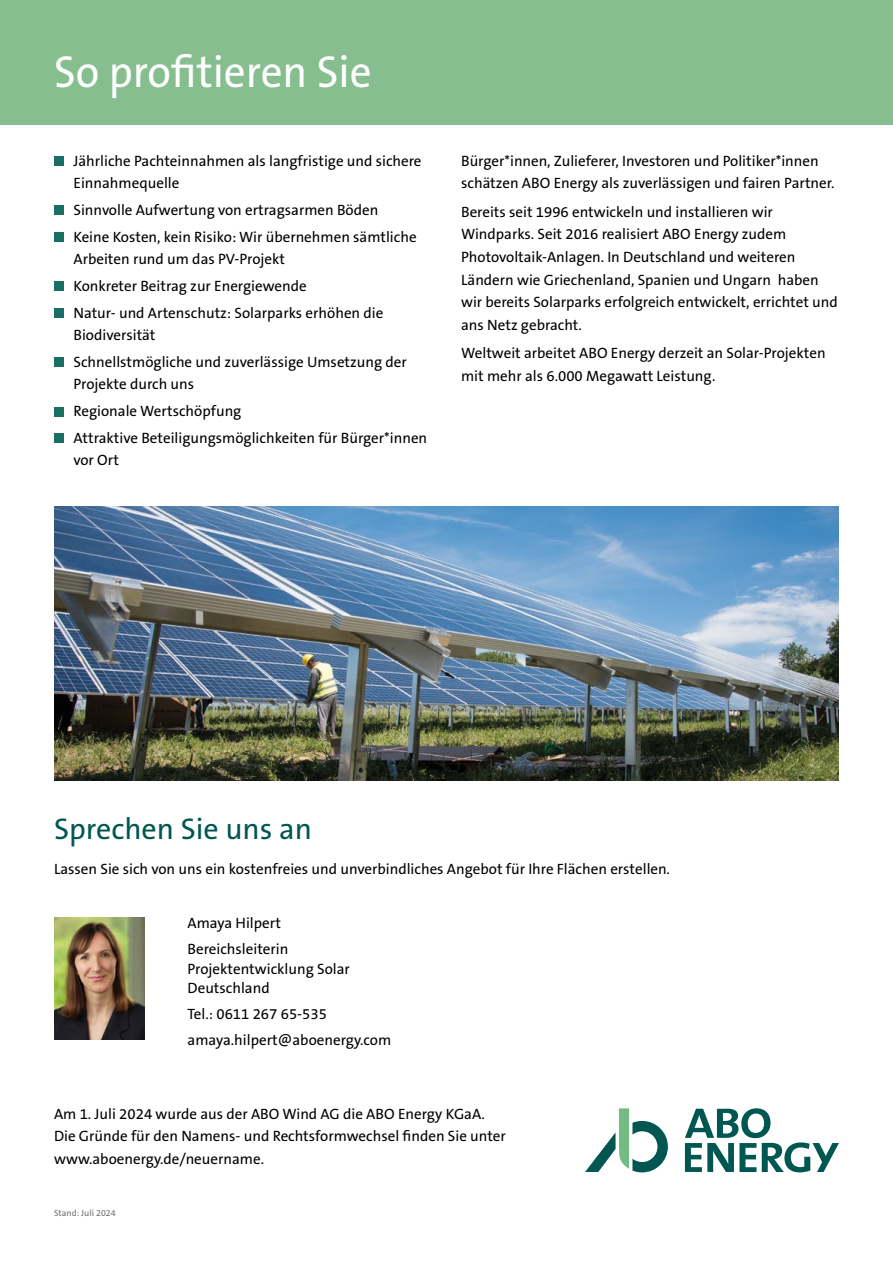
<style>
.page{position:relative;width:893px;height:1263px;background:#fff}
.page>*{position:absolute;margin:0;border:0;box-sizing:border-box;transform-origin:0 0}
.t1{font:45px "The Sans B W5 Plain";color:#fff;scale:.96 1}
.t2{font:30px "The Sans B W5 Plain";color:#005751}
.t3{font:15px/22.5px "The Sans B W5 Plain";color:#000}
.t4{font:9px "The Sans B W5 Plain";color:#706f6f}
</style>
<div class="page">
<img style="left:54px;top:917px;width:91px;height:122px">
<div style="left:54px;top:157px;width:9px;height:9px;background:#187064"></div>
<div style="left:54px;top:206px;width:9px;height:9px;background:#187064"></div>
<div style="left:54px;top:233px;width:9px;height:9px;background:#187064"></div>
<div style="left:54px;top:282px;width:9px;height:9px;background:#187064"></div>
<div style="left:54px;top:309px;width:9px;height:9px;background:#187064"></div>
<div style="left:54px;top:358px;width:9px;height:9px;background:#187064"></div>
<div style="left:54px;top:407px;width:9px;height:9px;background:#187064"></div>
<div style="left:54px;top:434px;width:9px;height:9px;background:#187064"></div>
<img style="left:54px;top:507px;width:785px;height:273px">
<div style="left:0;top:0;width:893px;height:124px;background:#87be8f"></div>
<svg style="left:585px;top:1108px;width:83px;height:64px"></svg>
<svg style="left:685px;top:1108px;width:154px;height:64px"></svg>
<h1 class="t1" style="left:54px;top:43px;width:332px">So profitieren Sie</h1>
<p class="t3" style="left:74px;top:149px;width:350px">Jährliche Pachteinnahmen als langfristige und sichere<br>Einnahmequelle</p>
<p class="t3" style="left:74px;top:197px;width:345px;line-height:26.7px">Sinnvolle Aufwertung von ertragsarmen Böden<br>Keine Kosten, kein Risiko: Wir übernehmen sämtliche</p>
<p class="t3" style="left:74px;top:246px;width:311px;line-height:26.7px">Arbeiten rund um das PV-Projekt<br>Konkreter Beitrag zur Energiewende<br>Natur- und Artenschutz: Solarparks erhöhen die</p>
<p class="t3" style="left:74px;top:322px;width:335px;line-height:26.7px">Biodiversität<br>Schnellstmögliche und zuverlässige Umsetzung der</p>
<p class="t3" style="left:74px;top:371px;width:355px;line-height:26.7px">Projekte durch uns<br>Regionale Wertschöpfung<br>Attraktive Beteiligungsmöglichkeiten für Bürger*innen</p>
<p class="t3" style="left:74px;top:449px;width:47px">vor Ort</p>
<p class="t3" style="left:461px;top:149px;width:375px">Bürger*innen, Zulieferer, Investoren und Politiker*innen schätzen ABO Energy als zuverlässigen und fairen Partner.</p>
<p class="t3" style="left:461px;top:201px;width:378px">Bereits seit 1996 entwickeln und installieren wir Windparks. Seit 2016 realisiert ABO Energy zudem Photovoltaik-Anlagen. In Deutschland und weiteren Ländern wie Griechenland, Spanien und Ungarn haben wir bereits Solarparks erfolgreich entwickelt, errichtet und ans Netz gebracht.</p>
<p class="t3" style="left:461px;top:342px;width:366px">Weltweit arbeitet ABO Energy derzeit an Solar-Projekten mit mehr als 6.000 Megawatt Leistung.</p>
<h2 class="t2" style="left:54px;top:809px;width:260px">Sprechen Sie uns an</h2>
<p class="t3" style="left:54px;top:858px;width:618px">Lassen Sie sich von uns ein kostenfreies und unverbindliches Angebot für Ihre Flächen erstellen.</p>
<p class="t3" style="left:188px;top:910px;width:102px;line-height:25.8px">Amaya Hilpert<br>Bereichsleiterin</p>
<p class="t3" style="left:188px;top:959px;width:164px;line-height:19.5px">Projektentwicklung Solar<br>Deutschland</p>
<p class="t3" style="left:188px;top:1001px;width:205px;line-height:25.8px">Tel.: 0611 267 65-535 amaya.hilpert@aboenergy.com</p>
<p class="t3" style="left:54px;top:1103px;width:453px">Am 1. Juli 2024 wurde aus der ABO Wind AG die ABO Energy KGaA.<br>Die Gründe für den Namens- und Rechtsformwechsel finden Sie unter www.aboenergy.de/neuername.</p>
<p class="t4" style="left:54px;top:1207px;width:63px">Stand: Juli 2024</p>
</div>
